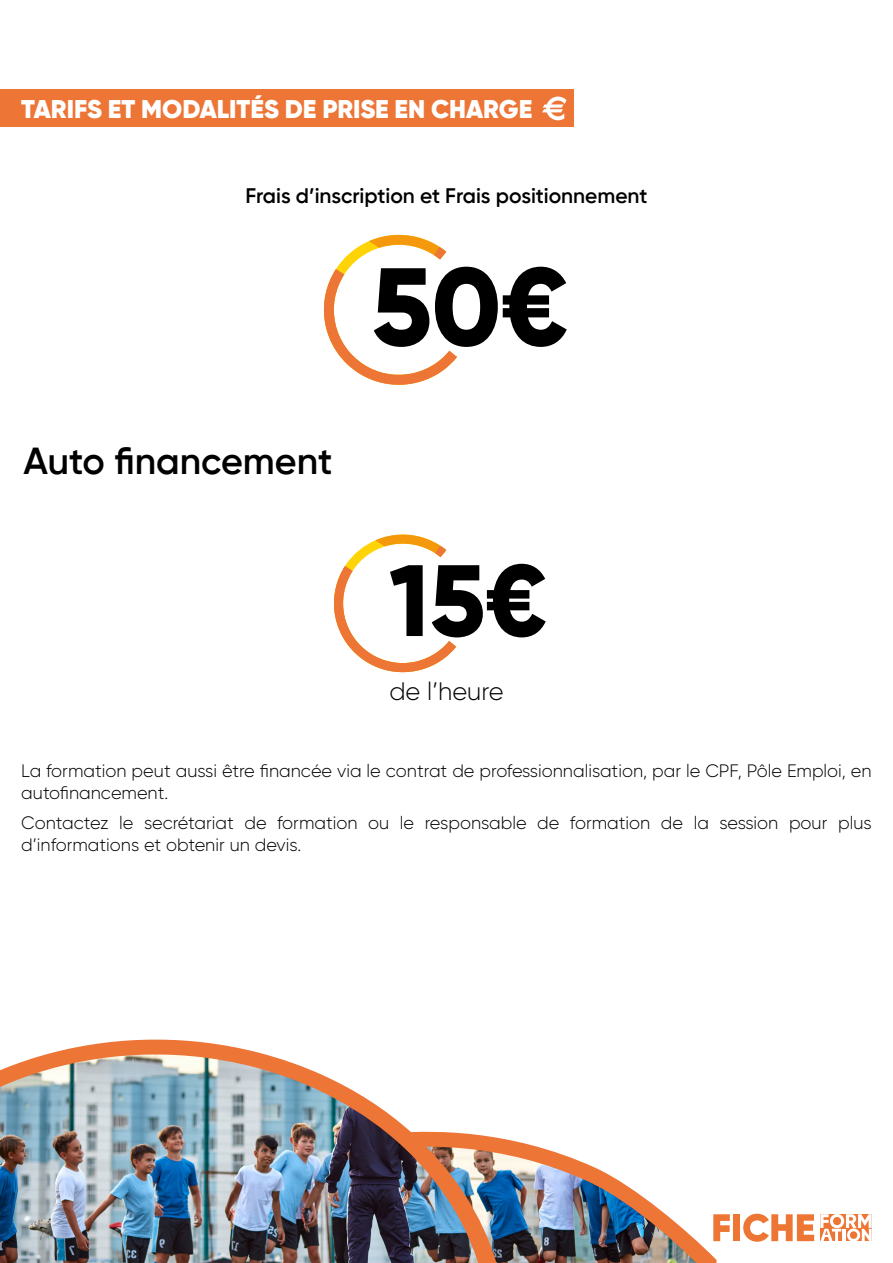
<style>
.page{position:relative;width:893px;height:1263px;background:#fff}
.page>*{position:absolute;margin:0;border:0;box-sizing:border-box;transform-origin:0 0}
.t1{font:800 110.25px "Gilroy";color:#000}
.t2{font:800 101.1px "Gilroy";color:#000}
.t3{font:600 37.5px "Gilroy";color:#000}
.t4{font:900 25.5px "Gilroy";color:#fff}
.t5{font:300 25.2px "Gilroy";color:#020203}
.t6{font:600 21px "Gilroy";color:#000}
.t7{font:300 18px/21.6px "Gilroy";color:#000}
</style>
<div class="page">
<svg style="left:323px;top:235px;width:134px;height:150px"></svg>
<svg style="left:334px;top:535px;width:122px;height:137px"></svg>
<img style="left:0;top:1039px;width:716px;height:224px">
<svg style="left:713px;top:1214px;width:17px;height:27px"></svg>
<div style="left:733px;top:1214px;width:7px;height:27px;background:#ee7635"></div>
<svg style="left:743px;top:1214px;width:71px;height:28px"></svg>
<svg style="left:820px;top:1214px;width:52px;height:27px"></svg>
<div style="left:0;top:89px;width:573px;height:37px;background:#ed7536"></div>
<svg style="left:542px;top:97px;width:24px;height:23px"></svg>
<h3 class="t4" style="left:21px;top:93px;width:513px">TARIFS ET MODALITÉS DE PRISE EN CHARGE</h3>
<p class="t6" style="left:245px;top:183px;width:404px">Frais d’inscription et Frais positionnement</p>
<h3 class="t3" style="left:23px;top:438px;width:310px">Auto financement</h3>
<h1 class="t1" style="left:372px;top:237px;width:199px">50€</h1>
<h2 class="t2" style="left:389px;top:537px;width:160px">15€</h2>
<h3 class="t5" style="left:389px;top:675px;width:116px">de l’heure</h3>
<p class="t7" style="left:21px;top:760px;width:852px">La formation peut aussi être financée via le contrat de professionnalisation, par le CPF, Pôle Emploi, en autofinancement.</p>
<p class="t7" style="left:21px;top:812px;width:852px">Contactez le secrétariat de formation ou le responsable de formation de la session pour plus d’informations et obtenir un devis.</p>
</div>
